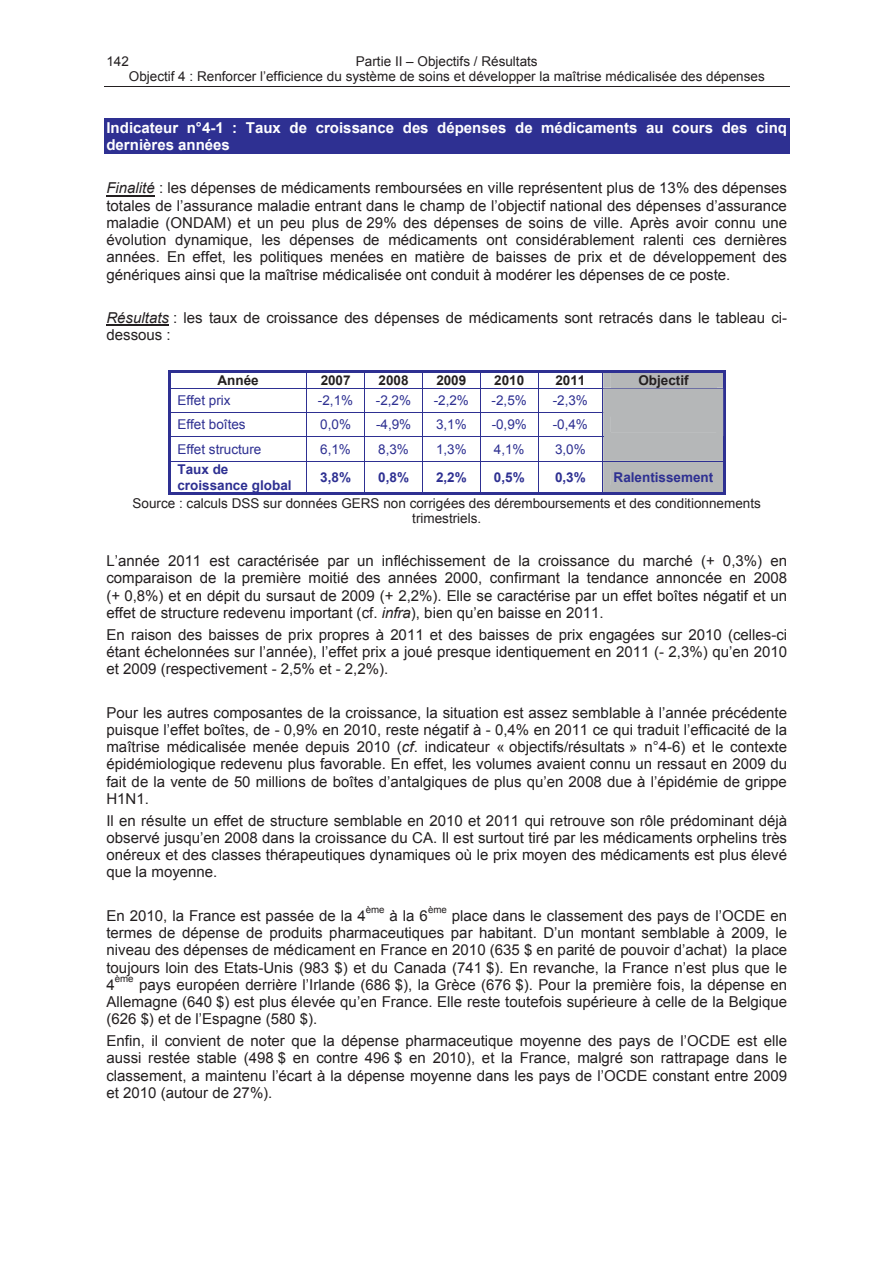
<style>
.page{position:relative;width:893px;height:1263px;background:#fff}
.page>*{position:absolute;margin:0;border:0;box-sizing:border-box;transform-origin:0 0}
.t1{font:15px/17.2px "Arial";color:#231f20;text-align:justify}
.t2{font:700 15px/17.2px "Arial";color:#fff}
.t3{font:13.5px/15.6px "Arial";color:#231f20;text-align:center}
.t4{font:13.5px "Arial";color:#2e3092}
.t5{font:700 13.5px/15.6px "Arial";color:#2e3092}
.t6{font:700 13.5px "Arial";color:#231f20}
.t7{font:9.75px "Arial";color:#231f20}
.s1{font-style:italic}
</style>
<div class="page">
<hr style="left:104px;top:86px;width:685px;height:1px;background:#231f20">
<div style="left:104px;top:119px;width:685px;height:17px;background:#2e3092"></div>
<div style="left:104px;top:136px;width:685px;height:17px;background:#2e3092"></div>
<hr style="left:106px;top:195px;width:49px;height:1px;background:#231f20">
<hr style="left:106px;top:325px;width:63px;height:1px;background:#231f20">
<hr style="left:168px;top:370px;width:557px;height:2px;background:#2e3092">
<svg style="left:168px;top:372px;width:2px;height:16px"></svg>
<hr style="left:168px;top:388px;width:435px;height:1px;background:#2e3092">
<hr style="left:168px;top:389px;width:2px;height:23px;background:#2e3092">
<hr style="left:168px;top:412px;width:435px;height:1px;background:#2e3092">
<hr style="left:168px;top:413px;width:2px;height:24px;background:#2e3092">
<hr style="left:168px;top:437px;width:435px;height:1px;background:#2e3092">
<hr style="left:168px;top:437px;width:2px;height:24px;background:#2e3092">
<svg style="left:306px;top:372px;width:1px;height:89px"></svg>
<svg style="left:364px;top:372px;width:1px;height:89px"></svg>
<svg style="left:422px;top:372px;width:1px;height:89px"></svg>
<svg style="left:480px;top:372px;width:1px;height:89px"></svg>
<hr style="left:168px;top:461px;width:435px;height:1px;background:#2e3092">
<hr style="left:168px;top:462px;width:2px;height:33px;background:#2e3092">
<hr style="left:168px;top:493px;width:138px;height:2px;background:#2e3092">
<hr style="left:306px;top:462px;width:1px;height:31px;background:#2e3092">
<hr style="left:306px;top:493px;width:58px;height:2px;background:#2e3092">
<hr style="left:364px;top:462px;width:1px;height:31px;background:#2e3092">
<hr style="left:364px;top:493px;width:58px;height:2px;background:#2e3092">
<hr style="left:422px;top:462px;width:1px;height:31px;background:#2e3092">
<hr style="left:422px;top:493px;width:58px;height:2px;background:#2e3092">
<hr style="left:480px;top:462px;width:1px;height:31px;background:#2e3092">
<hr style="left:480px;top:493px;width:57px;height:2px;background:#2e3092">
<hr style="left:537px;top:462px;width:1px;height:31px;background:#2e3092">
<hr style="left:537px;top:493px;width:65px;height:2px;background:#2e3092">
<svg style="left:602px;top:372px;width:123px;height:123px;background:#abadb5"></svg>
<p class="t3" style="left:129px;top:53px;width:637px">Partie II – Objectifs / Résultats<br>Objectif 4 : Renforcer l’efficience du système de soins et développer la maîtrise médicalisée des dépenses</p>
<p class="t3" style="left:106px;top:53px;width:24px">142</p>
<p class="t2" style="left:106px;top:119px;width:682px">Indicateur n°4-1 : Taux de croissance des dépenses de médicaments au cours des cinq dernières années</p>
<p class="t1" style="left:106px;top:180px;width:682px"><span class="s1">Finalité</span> : les dépenses de médicaments remboursées en ville représentent plus de 13% des dépenses totales de l’assurance maladie entrant dans le champ de l’objectif national des dépenses d’assurance maladie (ONDAM) et un peu plus de 29% des dépenses de soins de ville. Après avoir connu une évolution dynamique, les dépenses de médicaments ont considérablement ralenti ces dernières années. En effet, les politiques menées en matière de baisses de prix et de développement des génériques ainsi que la maîtrise médicalisée ont conduit à modérer les dépenses de ce poste.</p>
<p class="t1" style="left:106px;top:309px;width:682px"><span class="s1">Résultats</span> : les taux de croissance des dépenses de médicaments sont retracés dans le tableau ci&shy;dessous :</p>
<p class="t6" style="left:217px;top:372px;width:43px">Année</p>
<p class="t6" style="left:320px;top:372px;width:31px">2007</p>
<p class="t6" style="left:378px;top:372px;width:31px">2008</p>
<p class="t6" style="left:436px;top:372px;width:31px">2009</p>
<p class="t6" style="left:494px;top:372px;width:31px">2010</p>
<p class="t6" style="left:555px;top:372px;width:31px">2011</p>
<p class="t6" style="left:638px;top:372px;width:52px">Objectif</p>
<p class="t4" style="left:177px;top:393px;width:55px">Effet prix</p>
<p class="t4" style="left:318px;top:393px;width:37px">-2,1%</p>
<p class="t4" style="left:376px;top:393px;width:37px">-2,2%</p>
<p class="t4" style="left:433px;top:393px;width:37px">-2,2%</p>
<p class="t4" style="left:491px;top:393px;width:37px">-2,5%</p>
<p class="t4" style="left:552px;top:393px;width:37px">-2,3%</p>
<p class="t4" style="left:177px;top:417px;width:70px">Effet boîtes</p>
<p class="t4" style="left:320px;top:417px;width:32px">0,0%</p>
<p class="t4" style="left:376px;top:417px;width:37px">-4,9%</p>
<p class="t4" style="left:436px;top:417px;width:32px">3,1%</p>
<p class="t4" style="left:491px;top:417px;width:37px">-0,9%</p>
<p class="t4" style="left:552px;top:417px;width:37px">-0,4%</p>
<p class="t4" style="left:177px;top:442px;width:85px">Effet structure</p>
<p class="t4" style="left:320px;top:442px;width:32px">6,1%</p>
<p class="t4" style="left:378px;top:442px;width:32px">8,3%</p>
<p class="t4" style="left:436px;top:442px;width:32px">1,3%</p>
<p class="t4" style="left:494px;top:442px;width:32px">4,1%</p>
<p class="t4" style="left:555px;top:442px;width:32px">3,0%</p>
<p class="t5" style="left:177px;top:462px;width:116px">Taux de croissance global</p>
<p class="t5" style="left:320px;top:469px;width:32px">3,8%</p>
<p class="t5" style="left:378px;top:469px;width:32px">0,8%</p>
<p class="t5" style="left:436px;top:469px;width:32px">2,2%</p>
<p class="t5" style="left:494px;top:469px;width:32px">0,5%</p>
<p class="t5" style="left:555px;top:469px;width:32px">0,3%</p>
<p class="t5" style="left:613px;top:469px;width:101px">Ralentissement</p>
<p class="t3" style="left:132px;top:495px;width:630px">Source : calculs DSS sur données GERS non corrigées des déremboursements et des conditionnements trimestriels.</p>
<p class="t1" style="left:106px;top:552px;width:682px">L’année 2011 est caractérisée par un infléchissement de la croissance du marché (+ 0,3%) en comparaison de la première moitié des années 2000, confirmant la tendance annoncée en 2008 (+ 0,8%) et en dépit du sursaut de 2009 (+ 2,2%). Elle se caractérise par un effet boîtes négatif et un effet de structure redevenu important (cf. <span class="s1">infra</span>), bien qu’en baisse en 2011.</p>
<p class="t1" style="left:106px;top:626px;width:682px">En raison des baisses de prix propres à 2011 et des baisses de prix engagées sur 2010 (celles-ci étant échelonnées sur l’année), l’effet prix a joué presque identiquement en 2011 (- 2,3%) qu’en 2010 et 2009 (respectivement - 2,5% et - 2,2%).</p>
<p class="t1" style="left:106px;top:704px;width:682px">Pour les autres composantes de la croissance, la situation est assez semblable à l’année précédente puisque l’effet boîtes, de - 0,9% en 2010, reste négatif à - 0,4% en 2011 ce qui traduit l’efficacité de la maîtrise médicalisée menée depuis 2010 (<span class="s1">cf</span>. indicateur « objectifs/résultats » n°4-6) et le contexte épidémiologique redevenu plus favorable. En effet, les volumes avaient connu un ressaut en 2009 du fait de la vente de 50 millions de boîtes d’antalgiques de plus qu’en 2008 due à l’épidémie de grippe H1N1.</p>
<p class="t1" style="left:106px;top:812px;width:682px">Il en résulte un effet de structure semblable en 2010 et 2011 qui retrouve son rôle prédominant déjà observé jusqu’en 2008 dans la croissance du CA. Il est surtout tiré par les médicaments orphelins très onéreux et des classes thérapeutiques dynamiques où le prix moyen des médicaments est plus élevé que la moyenne.</p>
<p class="t1" style="left:106px;top:907px;width:261px">En 2010, la France est passée de la 4</p>
<p class="t7" style="left:428px;top:905px;width:20px">ème</p>
<p class="t1" style="left:106px;top:907px;width:682px;text-indent:345px">place dans le classement des pays de l’OCDE en termes de dépense de produits pharmaceutiques par habitant. D’un montant semblable à 2009, le niveau des dépenses de médicament en France en 2010 (635 $ en parité de pouvoir d’achat) la place toujours loin des Etats-Unis (983 $) et du Canada (741 $). En revanche, la France n’est plus que le 4</p>
<p class="t7" style="left:366px;top:905px;width:20px">ème</p>
<p class="t1" style="left:389px;top:907px;width:40px">à la 6</p>
<p class="t7" style="left:115px;top:974px;width:20px">ème</p>
<p class="t1" style="left:106px;top:976px;width:682px;text-indent:33px">pays européen derrière l’Irlande (686 $), la Grèce (676 $). Pour la première fois, la dépense en Allemagne (640 $) est plus élevée qu’en France. Elle reste toutefois supérieure à celle de la Belgique (626 $) et de l’Espagne (580 $).</p>
<p class="t1" style="left:106px;top:1032px;width:682px">Enfin, il convient de noter que la dépense pharmaceutique moyenne des pays de l’OCDE est elle aussi restée stable (498 $ en contre 496 $ en 2010), et la France, malgré son rattrapage dans le classement, a maintenu l’écart à la dépense moyenne dans les pays de l’OCDE constant entre 2009 et 2010 (autour de 27%).</p>
</div>
